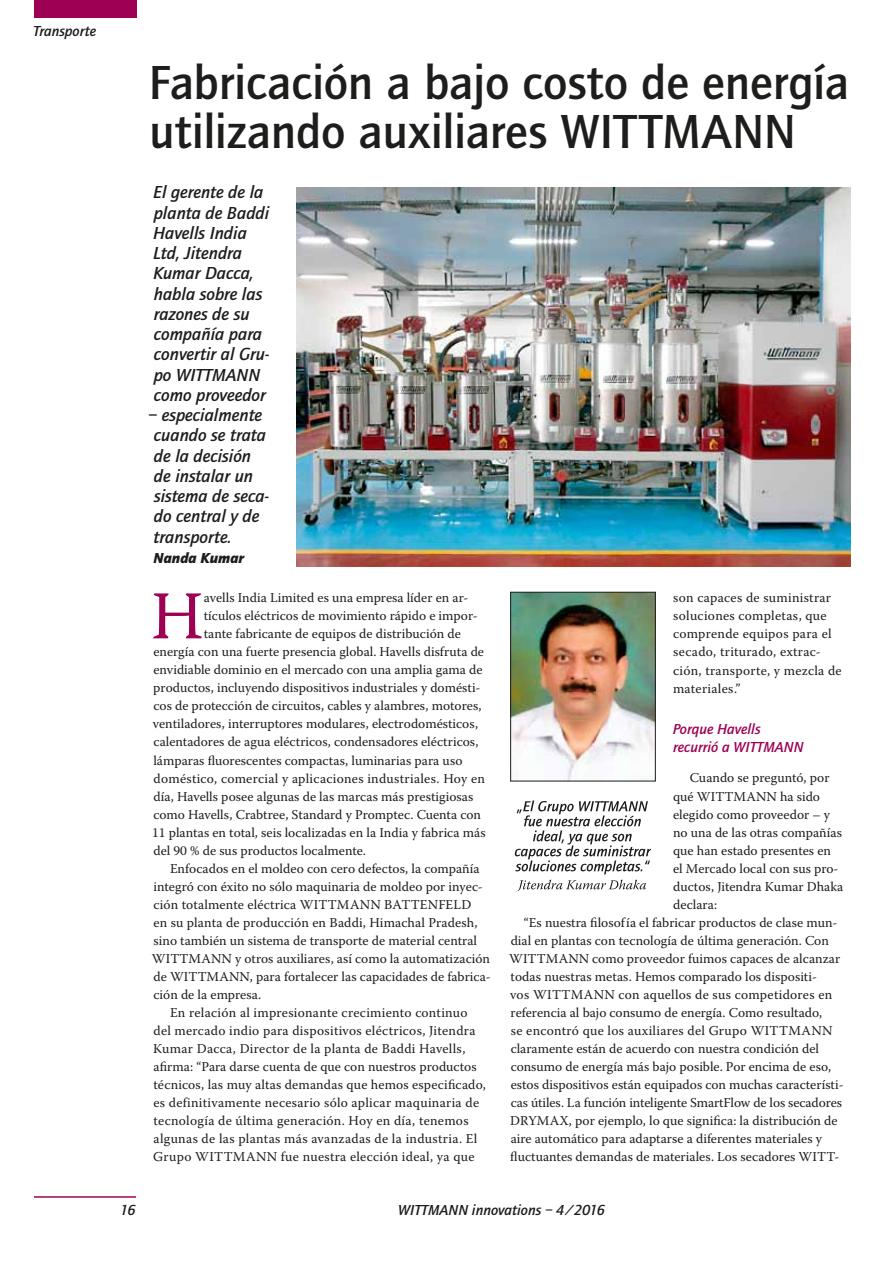
<style>
.page{position:relative;width:893px;height:1263px;background:#fff}
.page>*{position:absolute;margin:0;border:0;box-sizing:border-box;transform-origin:0 0}
.t1{font:68.25px "Warnock Pro";color:#9e0054}
.t2{font:500 49.5px/49.5px "Quay Sans";letter-spacing:-.005em;color:#1d1d1b}
.t3{font:italic 500 18px/20.2px "Quay Sans";color:#1d1d1b}
.t4{font:italic 500 15px "Quay Sans";color:#1d1d1b}
.t5{font:italic 500 15px/18px "Quay Sans";color:#9e0054}
.t6{font:italic 900 15px "Quay Sans";color:#1d1d1b}
.t7{font:13.5px "Warnock Pro";color:#1d1d1b}
.t8{font:13.5px/18px "Warnock Pro";letter-spacing:.02em;color:#1d1d1b}
</style>
<div class="page">
<div style="left:34px;top:0;width:102px;height:18px;background:#9e0054"></div>
<hr style="left:34px;top:1196px;width:102px;height:2px;background:#9e0054">
<img style="left:297px;top:188px;width:553px;height:378px">
<img style="left:512px;top:594px;width:142px;height:185px">
<div style="left:510px;top:592px;width:146px;height:189px;border:1px solid #1d1d1b"></div>
<svg style="left:517px;top:880px;width:129px;height:11px"></svg>
<svg style="left:515px;top:800px;width:136px;height:74px"></svg>
<p class="t4" style="left:33px;top:22px;width:64px">Transporte</p>
<h2 class="t2" style="left:149px;top:58px;width:702px">Fabricación a bajo costo de energía utilizando auxiliares WITTMANN</h2>
<h3 class="t3" style="left:153px;top:182px;width:118px">El gerente de la planta de Baddi<br>Havells India<br>Ltd, Jitendra<br>Kumar Dacca, habla sobre las razones de su compañía para convertir al Gru&shy;po WITTMANN como proveedor</h3>
<h3 class="t3" style="left:148px;top:405px;width:123px">– especialmente cuando se trata de la decisión<br>de instalar un sistema de seca&shy;do central y de transporte.</h3>
<p class="t6" style="left:154px;top:549px;width:92px">Nanda Kumar</p>
<h1 class="t1" style="left:151px;top:575px;width:54px">H</h1>
<p class="t7" style="left:204px;top:590px;width:266px">avells India Limited es una empresa líder en ar-</p>
<p class="t7" style="left:204px;top:608px;width:276px">tículos eléctricos de movimiento rápido e impor-</p>
<p class="t7" style="left:204px;top:626px;width:259px">tante fabricante de equipos de distribución de</p>
<p class="t7" style="left:153px;top:644px;width:332px">energía con una fuerte presencia global. Havells disfruta de</p>
<p class="t7" style="left:153px;top:662px;width:331px">envidiable dominio en el mercado con una amplia gama de</p>
<p class="t7" style="left:153px;top:680px;width:329px">productos, incluyendo dispositivos industriales y domésti-</p>
<p class="t7" style="left:153px;top:698px;width:330px">cos de protección de circuitos, cables y alambres, motores,</p>
<p class="t7" style="left:153px;top:716px;width:327px">ventiladores, interruptores modulares, electrodomésticos,</p>
<p class="t7" style="left:153px;top:734px;width:327px">calentadores de agua eléctricos, condensadores eléctricos,</p>
<p class="t7" style="left:153px;top:752px;width:311px">lámparas fluorescentes compactas, luminarias para uso</p>
<p class="t8" style="left:153px;top:769px;width:333px">doméstico, comercial y aplicaciones industriales. Hoy en</p>
<p class="t7" style="left:153px;top:788px;width:321px">día, Havells posee algunas de las marcas más prestigiosas</p>
<p class="t7" style="left:153px;top:806px;width:329px">como Havells, Crabtree, Standard y Promptec. Cuenta con</p>
<p class="t7" style="left:152px;top:824px;width:335px">11 plantas en total, seis localizadas en la India y fabrica más</p>
<p class="t7" style="left:153px;top:842px;width:214px">del 90 % de sus productos localmente.</p>
<p class="t7" style="left:170px;top:860px;width:311px">Enfocados en el moldeo con cero defectos, la compañía</p>
<p class="t7" style="left:153px;top:878px;width:331px">integró con éxito no sólo maquinaria de moldeo por inyec-</p>
<p class="t7" style="left:153px;top:896px;width:319px">ción totalmente eléctrica WITTMANN BATTENFELD</p>
<p class="t7" style="left:153px;top:914px;width:326px">en su planta de producción en Baddi, Himachal Pradesh,</p>
<p class="t7" style="left:154px;top:932px;width:325px">sino también un sistema de transporte de material central</p>
<p class="t7" style="left:152px;top:950px;width:340px">WITTMANN y otros auxiliares, así como la automatización</p>
<p class="t7" style="left:153px;top:968px;width:339px">de WITTMANN, para fortalecer las capacidades de fabrica-</p>
<p class="t7" style="left:153px;top:986px;width:109px">ción de la empresa.</p>
<p class="t8" style="left:170px;top:1003px;width:299px">En relación al impresionante crecimiento continuo</p>
<p class="t8" style="left:153px;top:1021px;width:324px">del mercado indio para dispositivos eléctricos, Jitendra</p>
<p class="t8" style="left:153px;top:1039px;width:314px">Kumar Dacca, Director de la planta de Baddi Havells,</p>
<p class="t7" style="left:154px;top:1058px;width:325px">afirma: “Para darse cuenta de que con nuestros productos</p>
<p class="t7" style="left:153px;top:1076px;width:334px">técnicos, las muy altas demandas que hemos especificado,</p>
<p class="t8" style="left:153px;top:1093px;width:327px">es definitivamente necesario sólo aplicar maquinaria de</p>
<p class="t8" style="left:153px;top:1111px;width:317px">tecnología de última generación. Hoy en día, tenemos</p>
<p class="t8" style="left:154px;top:1129px;width:325px">algunas de las plantas más avanzadas de la industria. El</p>
<p class="t8" style="left:153px;top:1147px;width:323px">Grupo WITTMANN fue nuestra elección ideal, ya que</p>
<p class="t8" style="left:673px;top:589px;width:170px">son capaces de suministrar soluciones completas, que comprende equipos para el secado, triturado, extrac&shy;ción, transporte, y mezcla de materiales.”</p>
<p class="t5" style="left:673px;top:720px;width:132px">Porque Havells recurrió a WITTMANN</p>
<p class="t7" style="left:690px;top:770px;width:141px">Cuando se preguntó, por</p>
<p class="t7" style="left:673px;top:788px;width:148px">qué WITTMANN ha sido</p>
<p class="t7" style="left:673px;top:806px;width:158px">elegido como proveedor – y</p>
<p class="t7" style="left:673px;top:824px;width:170px">no una de las otras compañías</p>
<p class="t7" style="left:673px;top:842px;width:159px">que han estado presentes en</p>
<p class="t7" style="left:673px;top:860px;width:167px">el Mercado local con sus pro-</p>
<p class="t7" style="left:673px;top:878px;width:172px">ductos, Jitendra Kumar Dhaka</p>
<p class="t7" style="left:673px;top:896px;width:45px">declara:</p>
<p class="t7" style="left:524px;top:914px;width:315px">“Es nuestra filosofía el fabricar productos de clase mun-</p>
<p class="t7" style="left:511px;top:932px;width:320px">dial en plantas con tecnología de última generación. Con</p>
<p class="t7" style="left:509px;top:950px;width:333px">WITTMANN como proveedor fuimos capaces de alcanzar</p>
<p class="t7" style="left:511px;top:968px;width:308px">todas nuestras metas. Hemos comparado los dispositi-</p>
<p class="t8" style="left:510px;top:985px;width:324px">vos WITTMANN con aquellos de sus competidores en</p>
<p class="t7" style="left:511px;top:1004px;width:313px">referencia al bajo consumo de energía. Como resultado,</p>
<p class="t8" style="left:511px;top:1021px;width:323px">se encontró que los auxiliares del Grupo WITTMANN</p>
<p class="t7" style="left:511px;top:1040px;width:310px">claramente están de acuerdo con nuestra condición del</p>
<p class="t7" style="left:511px;top:1058px;width:322px">consumo de energía más bajo posible. Por encima de eso,</p>
<p class="t7" style="left:511px;top:1076px;width:334px">estos dispositivos están equipados con muchas característi-</p>
<p class="t7" style="left:511px;top:1094px;width:333px">cas útiles. La función inteligente SmartFlow de los secadores</p>
<p class="t7" style="left:510px;top:1112px;width:329px">DRYMAX, por ejemplo, lo que significa: la distribución de</p>
<p class="t7" style="left:511px;top:1130px;width:313px">aire automático para adaptarse a diferentes materiales y</p>
<p class="t7" style="left:510px;top:1148px;width:331px">fluctuantes demandas de materiales. Los secadores WITT-</p>
<p class="t4" style="left:120px;top:1201px;width:17px">16</p>
<p class="t4" style="left:398px;top:1201px;width:208px">WITTMANN innovations – 4/2016</p>
</div>
